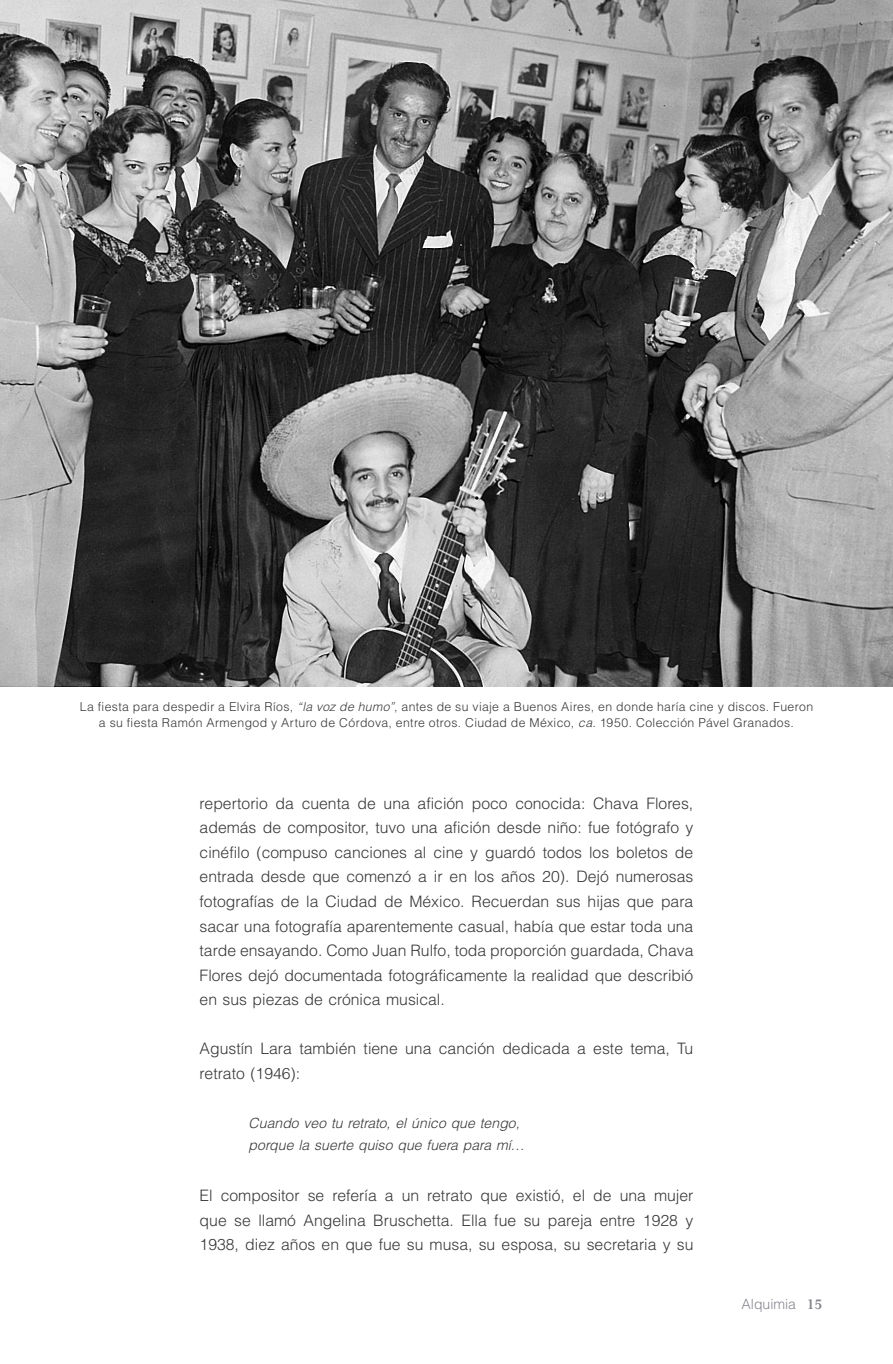
<style>
.page{position:relative;width:893px;height:1364px;background:#fff}
.page>*{position:absolute;margin:0;border:0;box-sizing:border-box;transform-origin:0 0}
.A6_Texto_párrafo_nor{font:300 15.75px/24.5px "Helvetica LT Std";color:#373737;text-align:justify}
.A8_Texto_Bando{font:italic 300 14px/22.8px "Helvetica LT Std";letter-spacing:.005em;color:#373737}
.t1{font:300 14px "Helvetica LT Std";color:#88858d}
._00_Pie_de_foto_cala{font:300 12.25px/15.8px "Helvetica LT Std";letter-spacing:.03em;color:#373737;text-align:center}
.s1{font-style:italic}
.s2{font-family:"Mrs Eaves OT";font-weight:700;font-size:15.75px}
</style>
<div class="page">
<img style="left:0;top:0;width:892px;height:686px">
<p class="_00_Pie_de_foto_cala" style="left:80px;top:698px;width:735px">La fiesta para despedir a Elvira Ríos, <span class="s1">“la voz de humo”</span>, antes de su viaje a Buenos Aires, en donde haría cine y discos. Fueron a su fiesta Ramón Armengod y Arturo de Córdova, entre otros. Ciudad de México, <span class="s1">ca.</span> 1950. Colección Pável Granados.</p>
<p class="A6_Texto_párrafo_nor" style="left:200px;top:791px;width:495px">repertorio da cuenta de una afición poco conocida: Chava Flores, además de compositor, tuvo una afición desde niño: fue fotógrafo y cinéfilo (compuso canciones al cine y guardó todos los boletos de entrada desde que comenzó a ir en los años 20). Dejó numerosas fotografías de la Ciudad de México. Recuerdan sus hijas que para sacar una fotografía aparentemente casual, había que estar toda una tarde ensayando. Como Juan Rulfo, toda proporción guardada, Chava Flores dejó documentada fotográficamente la realidad que describió en sus piezas de crónica musical.</p>
<p class="A6_Texto_párrafo_nor" style="left:200px;top:1036px;width:495px">Agustín Lara también tiene una canción dedicada a este tema, Tu retrato (1946):</p>
<p class="A8_Texto_Bando" style="left:248px;top:1111px;width:277px">Cuando veo tu retrato, el único que tengo, porque la suerte quiso que fuera para mí…</p>
<p class="A6_Texto_párrafo_nor" style="left:200px;top:1183px;width:495px">El compositor se refería a un retrato que existió, el de una mujer que se llamó Angelina Bruschetta. Ella fue su pareja entre 1928 y 1938, diez años en que fue su musa, su esposa, su secretaria y su</p>
<p class="t1" style="left:741px;top:1295px;width:83px">Alquimia <span class="s2">15</span></p>
</div>
